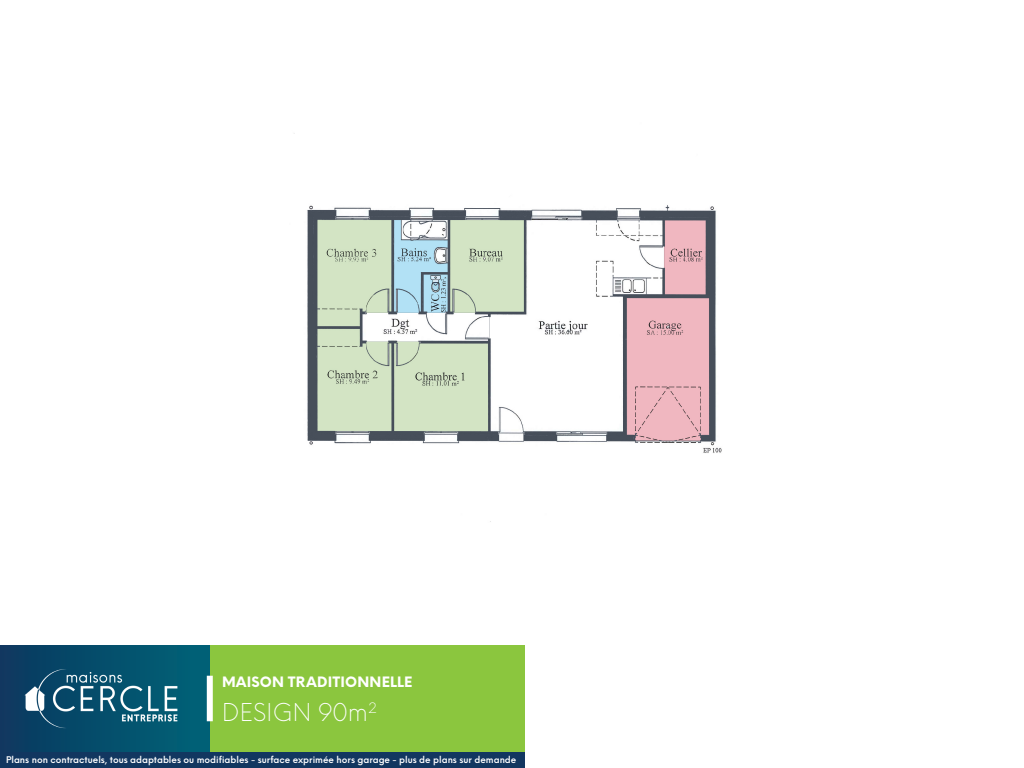
<style>
.page{position:relative;width:1024px;height:768px;background:#fff}
.page>*{position:absolute;margin:0;border:0;box-sizing:border-box;transform-origin:0 0}
.t1{font:300 24px "Neue Einstellung";letter-spacing:.01em;color:#fff}
.t2{font:800 14px "Neue Einstellung";letter-spacing:.01em;color:#fff}
.t3{font:600 9px "Neue Einstellung";color:#fff}
</style>
<div class="page">
<div style="left:0;top:645px;width:210px;height:107px;background:linear-gradient(to right,#0b385f,#006478)"></div>
<div style="left:210px;top:645px;width:314px;height:107px;background:#8bc63e"></div>
<div style="left:0;top:752px;width:524px;height:16px;background:#123760"></div>
<div style="left:207px;top:676px;width:6px;height:45px;background:#fff"></div>
<img style="left:18px;top:664px;width:167px;height:69px">
<img style="left:294px;top:133px;width:428px;height:389px">
<p class="t2" style="left:222px;top:672px;width:192px">MAISON TRADITIONNELLE</p>
<p class="t1" style="left:222px;top:696px;width:156px">DESIGN 90m<sup>2</sup></p>
<p class="t3" style="left:6px;top:754px;width:512px">Plans non contractuels, tous adaptables ou modifiables - surface exprimée hors garage - plus de plans sur demande</p>
</div>
